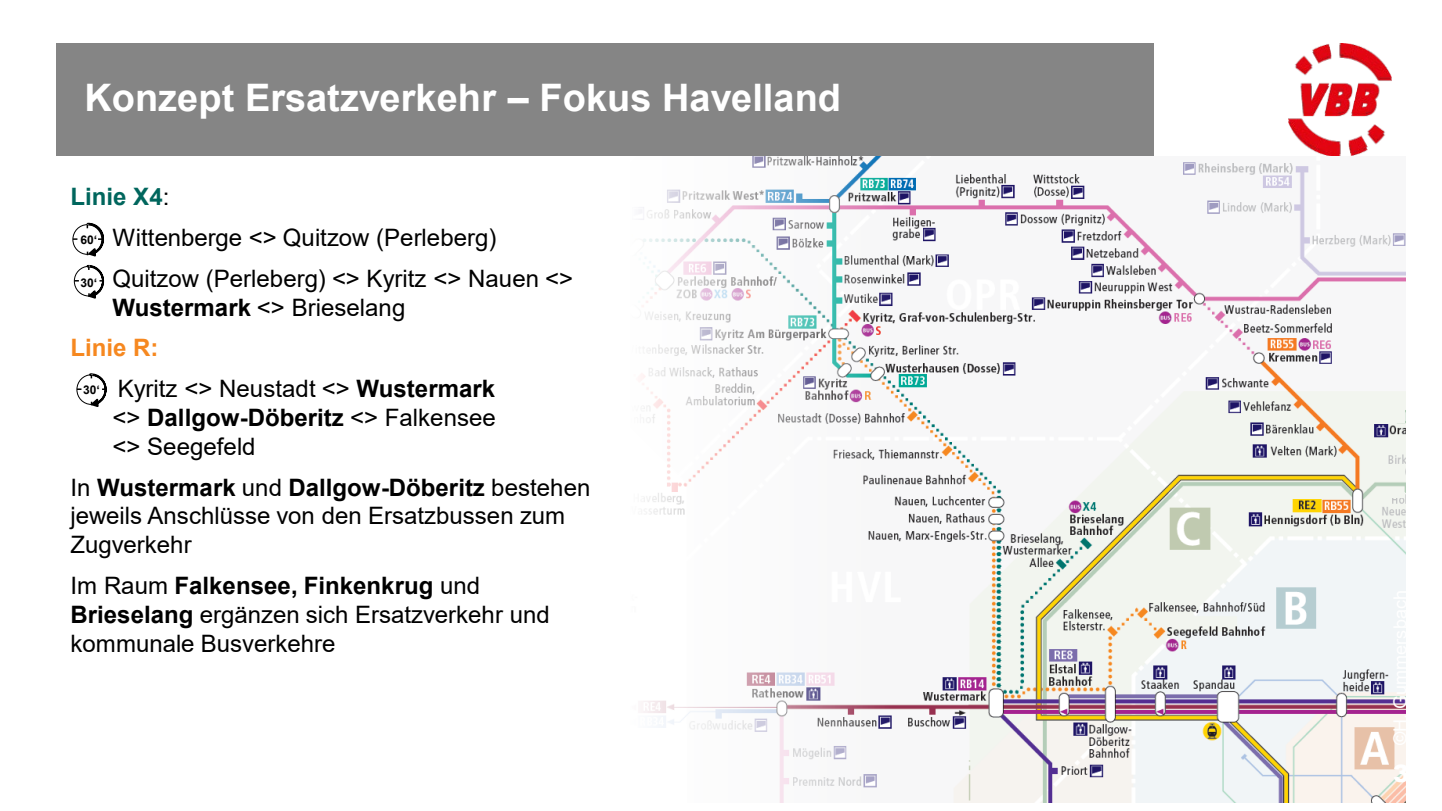
<style>
.page{position:relative;width:1442px;height:811px;background:#fff}
.page>*{position:absolute;margin:0;border:0;box-sizing:border-box;transform-origin:0 0}
.t1{font:700 38px "Arial";color:#fff}
.t2{font:24px/28.8px "Arial";color:#000}
.t3{font:700 24px "Arial";color:#00665d}
.t4{font:700 24px "Arial";color:#f68820}
.t5{font:900 24px "Arial";color:#fff}
.t6{font:700 12px "Arial";color:#000}
.s1{font-weight:400;color:#000}
.s2{font-weight:700}
</style>
<div class="page">
<img style="left:891px;top:162px;width:514px;height:640px">
<img style="left:1288px;top:43px;width:103px;height:111px">
<svg style="left:562px;top:155px;width:329px;height:648px"></svg>
<div style="left:72px;top:224px;width:30px;height:31px;border:1px solid #000;border-radius:50%"></div>
<svg style="left:73px;top:222px;width:34px;height:185px"></svg>
<div style="left:1394px;top:400px;width:10px;height:23px;background:#f2f5ef"></div>
<div style="left:1388px;top:492px;width:17px;height:6px;background:#f2f5ef"></div>
<div style="left:56px;top:43px;width:1097px;height:112px;background:#858585"></div>
<p class="t1" style="left:84px;top:71px;width:758px">Konzept Ersatzverkehr – Fokus Havelland</p>
<p class="t3" style="left:70px;top:180px;width:101px">Linie X4<span class="s1">:</span></p>
<p class="t2" style="left:112px;top:223px;width:385px">Wittenberge &lt;&gt; Quitzow (Perleberg)</p>
<p class="t2" style="left:112px;top:264px;width:462px">Quitzow (Perleberg) &lt;&gt; Kyritz &lt;&gt; Nauen &lt;&gt;<br><span class="s2">Wustermark</span> &lt;&gt; Brieselang</p>
<p class="t4" style="left:70px;top:331px;width:90px">Linie R:</p>
<p class="t2" style="left:112px;top:374px;width:385px;text-align:justify">Kyritz &lt;&gt; Neustadt &lt;&gt; <span class="s2">Wustermark </span>&lt;&gt; <span class="s2">Dallgow-Döberitz</span> &lt;&gt; Falkensee &lt;&gt; Seegefeld</p>
<p class="t2" style="left:70px;top:473px;width:521px">In <span class="s2">Wustermark</span> und <span class="s2">Dallgow-Döberitz</span> bestehen jeweils Anschlüsse von den Ersatzbussen zum<br>Zugverkehr</p>
<p class="t2" style="left:70px;top:571px;width:481px">Im Raum <span class="s2">Falkensee, Finkenkrug</span> und<br><span class="s2">Brieselang</span> ergänzen sich Ersatzverkehr und kommunale Busverkehre</p>
<p class="t6" style="left:80px;top:231px;width:18px">60‘</p>
<p class="t6" style="left:80px;top:274px;width:18px">30‘</p>
<p class="t6" style="left:83px;top:381px;width:18px">30‘</p>
<p class="t5" style="left:1393px;top:756px;width:18px">3</p>
</div>
